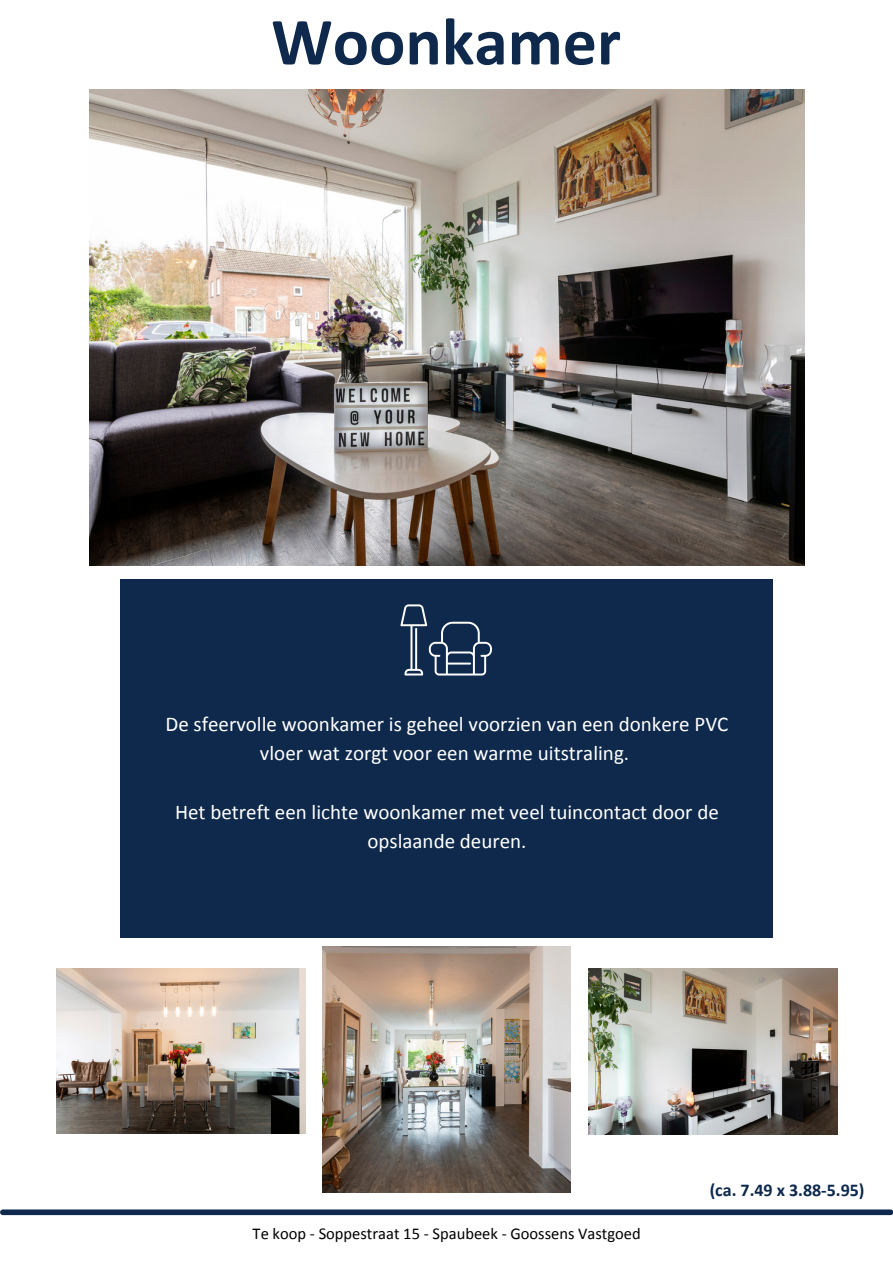
<style>
.page{position:relative;width:893px;height:1264px;background:#fff}
.page>*{position:absolute;margin:0;border:0;box-sizing:border-box;transform-origin:0 0}
.t1{font:700 67.65px "Calibri";color:#0e294b}
.t2{font:21px/29.2px "Calibri";color:#fff;text-align:center}
.t3{font:700 18px "Calibri";color:#0e294b}
.t4{font:16.5px "Calibri";color:#000}
</style>
<div class="page">
<div style="left:120px;top:579px;width:652px;height:358px;background:#0e294b"></div>
<svg style="left:400px;top:604px;width:91px;height:71px"></svg>
<img style="left:89px;top:89px;width:715px;height:476px">
<img style="left:56px;top:968px;width:249px;height:165px">
<img style="left:322px;top:946px;width:249px;height:245px">
<img style="left:588px;top:968px;width:249px;height:166px">
<div style="left:3px;top:1209px;width:887px;height:6px;background:#0e294b"></div>
<h2 class="t1" style="left:271px;top:14px;width:351px">Woonkamer</h2>
<p class="t2" style="left:165px;top:711px;width:564px">De sfeervolle woonkamer is geheel voorzien van een donkere PVC vloer wat zorgt voor een warme uitstraling.</p>
<p class="t2" style="left:175px;top:798px;width:545px">Het betreft een lichte woonkamer met veel tuincontact door de opslaande deuren.</p>
<p class="t4" style="left:252px;top:1226px;width:389px">Te koop - Soppestraat 15 - Spaubeek - Goossens Vastgoed</p>
<h3 class="t3" style="left:709px;top:1182px;width:156px">(ca. 7.49 x 3.88-5.95)</h3>
</div>
